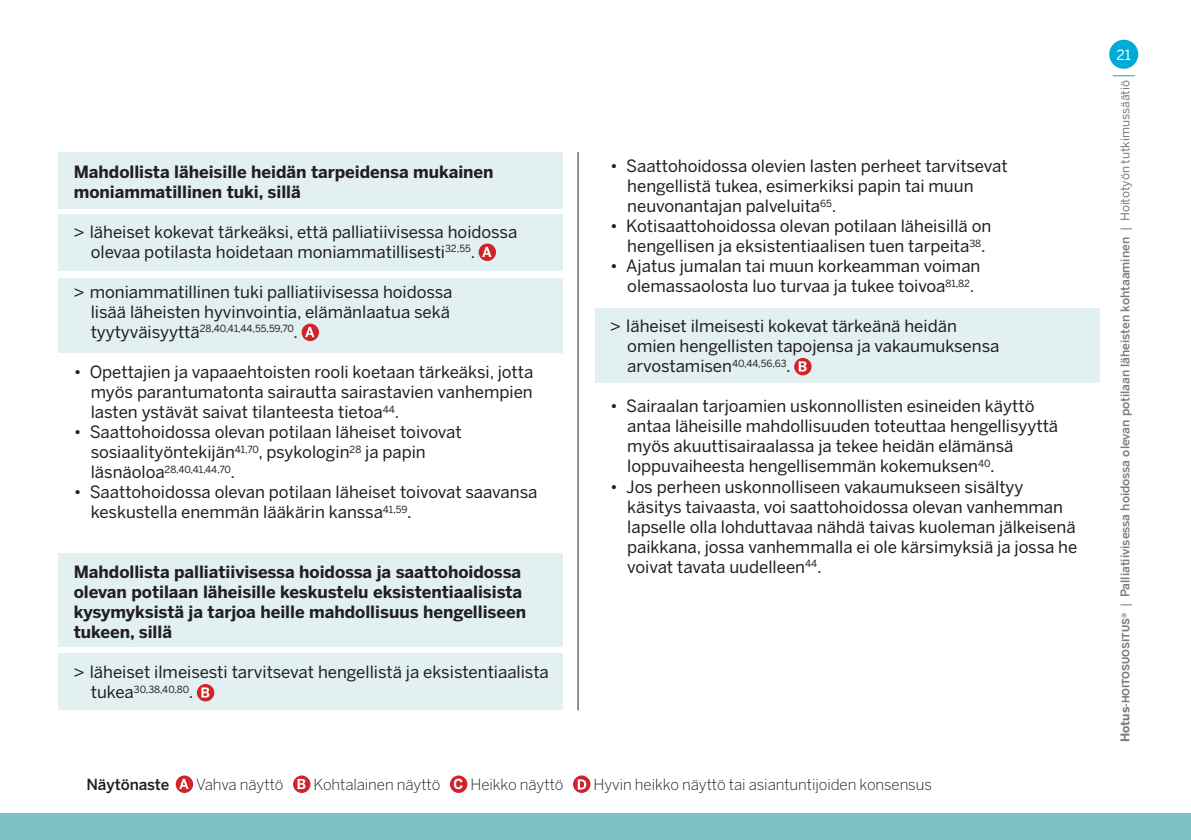
<style>
.page{position:relative;width:1191px;height:840px;background:#fff}
.page>*{position:absolute;margin:0;border:0;box-sizing:border-box;transform-origin:0 0}
.t1{font:16.8px/20px "Benton Sans";color:#231f20}
.t2{font:700 16.8px/20px "Benton Sans";letter-spacing:-.005em;color:#231f20}
.t3{font:300 15.2px "Benton Sans";letter-spacing:-.005em;color:#231f20}
.t4{font:500 15.2px "Benton Sans";letter-spacing:-.01em;color:#231f20}
.t5{font:14px "Benton Sans";color:#fff}
.t6{font:500 12px "Benton Sans";color:#777e7c}
.t7{font:9.8px "Benton Sans";color:#231f20}
.s1{font-size:16.8px}
.s2{font-weight:700}
.s3{font-weight:700;font-size:10px}
.s4{font-weight:400}
</style>
<div class="page">
<div style="left:0;top:812px;width:1191px;height:27px;background:#7fc1c6"></div>
<div style="left:595px;top:308px;width:505px;height:75px;background:#e2f0f1"></div>
<div style="left:58px;top:278px;width:505px;height:74px;background:#e2f0f1"></div>
<div style="left:58px;top:553px;width:505px;height:93px;background:#e2f0f1"></div>
<div style="left:58px;top:653px;width:505px;height:57px;background:#e2f0f1"></div>
<div style="left:58px;top:152px;width:505px;height:56px;background:#e2f0f1"></div>
<div style="left:58px;top:214px;width:505px;height:57px;background:#e2f0f1"></div>
<hr style="left:577px;top:152px;width:1px;height:558px;background:#231f20">
<svg style="left:478px;top:243px;width:18px;height:18px"></svg>
<svg style="left:482px;top:247px;width:9px;height:10px"></svg>
<svg style="left:301px;top:323px;width:18px;height:18px"></svg>
<svg style="left:305px;top:327px;width:9px;height:10px"></svg>
<svg style="left:197px;top:683px;width:17px;height:18px"></svg>
<svg style="left:201px;top:687px;width:8px;height:10px"></svg>
<svg style="left:794px;top:358px;width:17px;height:17px"></svg>
<svg style="left:798px;top:361px;width:8px;height:10px"></svg>
<svg style="left:176px;top:775px;width:17px;height:17px"></svg>
<svg style="left:179px;top:778px;width:9px;height:10px"></svg>
<svg style="left:293px;top:775px;width:17px;height:17px"></svg>
<svg style="left:297px;top:778px;width:8px;height:10px"></svg>
<svg style="left:450px;top:775px;width:17px;height:17px"></svg>
<svg style="left:454px;top:778px;width:9px;height:10px"></svg>
<svg style="left:573px;top:775px;width:17px;height:17px"></svg>
<svg style="left:578px;top:779px;width:8px;height:10px"></svg>
<div style="left:1109px;top:40px;width:29px;height:29px;background:#00acd5;border-radius:50%"></div>
<svg style="left:1112px;top:75px;width:22px;height:1px"></svg>
<p class="t2" style="left:74px;top:162px;width:421px">Mahdollista läheisille heidän tarpeidensa mukainen moniammatillinen tuki, sillä</p>
<p class="t1" style="left:91px;top:222px;width:428px;text-indent:-17px">&gt; läheiset kokevat tärkeäksi, että palliatiivisessa hoidossa olevaa potilasta hoidetaan moniammatillisesti<sup>32,55</sup>.</p>
<p class="t1" style="left:74px;top:282px;width:380px;text-align:right">&gt; moniammatillinen tuki palliatiivisessa hoidossa lisää läheisten hyvinvointia, elämänlaatua sekä</p>
<p class="t7" style="left:91px;top:323px;width:209px"><span class="s1">tyytyväisyyttä</span>28,40,41,44,55,59,70<span class="s1">.</span></p>
<p class="t1" style="left:91px;top:362px;width:444px;text-align:justify;text-indent:-17px">• Opettajien ja vapaaehtoisten rooli koetaan tärkeäksi, jotta myös parantumatonta sairautta sairastavien vanhempien lasten ystävät saivat tilanteesta tietoa<sup>44</sup>.</p>
<p class="t1" style="left:91px;top:422px;width:372px;text-indent:-17px">• Saattohoidossa olevan potilaan läheiset toivovat sosiaalityöntekijän<sup>41,70</sup>, psykologin<sup>28</sup> ja papin</p>
<p class="t7" style="left:91px;top:463px;width:146px"><span class="s1">läsnäoloa</span>28,40,41,44,70<span class="s1">.</span></p>
<p class="t1" style="left:91px;top:482px;width:448px;text-indent:-17px">• Saattohoidossa olevan potilaan läheiset toivovat saavansa keskustella enemmän lääkärin kanssa<sup>41,59</sup>.</p>
<p class="t2" style="left:74px;top:562px;width:454px">Mahdollista palliatiivisessa hoidossa ja saattohoidossa olevan potilaan läheisille keskustelu eksistentiaalisista kysymyksistä ja tarjoa heille mahdollisuus hengelliseen tukeen, sillä</p>
<p class="t1" style="left:74px;top:662px;width:477px">&gt; läheiset ilmeisesti tarvitsevat hengellistä ja eksistentiaalista</p>
<p class="t7" style="left:91px;top:683px;width:104px"><span class="s1">tukea</span>30,38,40,80<span class="s1">.</span></p>
<p class="t1" style="left:627px;top:156px;width:382px;text-indent:-17px">• Saattohoidossa olevien lasten perheet tarvitsevat hengellistä tukea, esimerkiksi papin tai muun neuvonantajan palveluita<sup>65</sup>.</p>
<p class="t1" style="left:627px;top:216px;width:365px;text-indent:-17px">• Kotisaattohoidossa olevan potilaan läheisillä on hengellisen ja eksistentiaalisen tuen tarpeita<sup>38</sup>.</p>
<p class="t1" style="left:627px;top:256px;width:355px;text-indent:-17px">• Ajatus jumalan tai muun korkeamman voiman olemassaolosta luo turvaa ja tukee toivoa<sup>81,82</sup>.</p>
<p class="t1" style="left:627px;top:316px;width:373px;text-indent:-17px">&gt; läheiset ilmeisesti kokevat tärkeänä heidän omien hengellisten tapojensa ja vakaumuksensa arvostamisen<sup>40,44,56,63</sup>.</p>
<p class="t1" style="left:627px;top:396px;width:432px;text-indent:-17px">• Sairaalan tarjoamien uskonnollisten esineiden käyttö antaa läheisille mahdollisuuden toteuttaa hengellisyyttä myös akuuttisairaalassa ja tekee heidän elämänsä loppuvaiheesta hengellisemmän kokemuksen<sup>40</sup>.</p>
<p class="t1" style="left:627px;top:476px;width:451px;text-indent:-17px">• Jos perheen uskonnolliseen vakaumukseen sisältyy käsitys taivaasta, voi saattohoidossa olevan vanhemman lapselle olla lohduttavaa nähdä taivas kuoleman jälkeisenä paikkana, jossa vanhemmalla ei ole kärsimyksiä ja jossa he voivat tavata uudelleen<sup>44</sup>.</p>
<p class="t4" style="left:86px;top:778px;width:84px">Näytönaste</p>
<p class="t3" style="left:196px;top:776px;width:89px">Vahva näyttö</p>
<p class="t3" style="left:313px;top:776px;width:128px">Kohtalainen näyttö</p>
<p class="t3" style="left:470px;top:776px;width:95px">Heikko näyttö</p>
<p class="t3" style="left:593px;top:776px;width:340px">Hyvin heikko näyttö tai asiantuntijoiden konsensus</p>
<p class="t5" style="left:1116px;top:48px;width:16px">21</p>
<p class="t6" style="left:1120px;top:742px;width:663px;rotate:-90deg"><span class="s2">Hotus</span><span class="s3">-HOITOSUOSITUS®</span> <span class="s4">|</span> Palliatiivisessa hoidossa olevan potilaan läheisten kohtaaminen <span class="s4">| Hoitotyön tutkimussäätiö</span></p>
</div>
